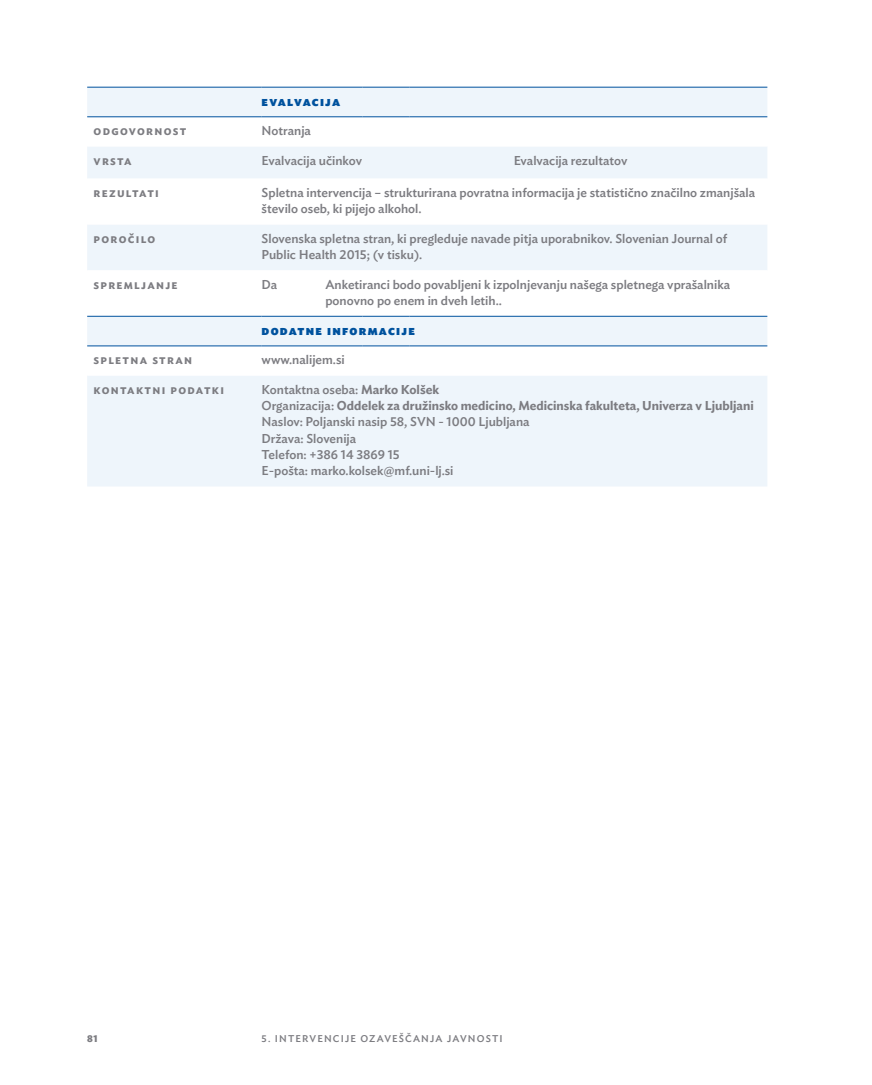
<style>
.page{position:relative;width:872px;height:1085px;background:#fff}
.page>*{position:absolute;margin:0;border:0;box-sizing:border-box;transform-origin:0 0}
.t1{font:500 12.75px/16.2px "Ideal Sans";color:#7c7c81}
.t2{font:600 12.75px "Ideal Sans";letter-spacing:.1em;color:#7c7c81}
.t3{font:900 12.75px "Ideal Sans";letter-spacing:.1em;color:#00529e}
.t4{font:500 9.75px "Ideal Sans";letter-spacing:.12em;color:#7c7c81}
.t5{font:700 9.75px "Ideal Sans";color:#7c7c81}
.s1{font-weight:600}
</style>
<div class="page">
<div style="left:87px;top:88px;width:680px;height:398px;background:#eef5fb"></div>
<svg style="left:87px;top:117px;width:680px;height:258px"></svg>
<hr style="left:87px;top:87px;width:174px;height:1px;background:#00529e">
<hr style="left:261px;top:87px;width:101px;height:1px;background:#00529e">
<hr style="left:362px;top:87px;width:47px;height:1px;background:#00529e">
<hr style="left:409px;top:87px;width:358px;height:1px;background:#00529e">
<hr style="left:87px;top:116px;width:174px;height:1px;background:#00529e">
<hr style="left:261px;top:116px;width:101px;height:1px;background:#00529e">
<hr style="left:362px;top:116px;width:47px;height:1px;background:#00529e">
<hr style="left:409px;top:116px;width:358px;height:1px;background:#00529e">
<hr style="left:87px;top:316px;width:174px;height:1px;background:#00529e">
<hr style="left:87px;top:345px;width:174px;height:1px;background:#00529e">
<hr style="left:261px;top:345px;width:101px;height:1px;background:#00529e">
<hr style="left:362px;top:345px;width:47px;height:1px;background:#00529e">
<hr style="left:409px;top:345px;width:358px;height:1px;background:#00529e">
<hr style="left:261px;top:316px;width:101px;height:1px;background:#00529e">
<hr style="left:362px;top:316px;width:47px;height:1px;background:#00529e">
<hr style="left:409px;top:316px;width:358px;height:1px;background:#00529e">
<div style="left:261px;top:154px;width:505px;height:13px;background:#eef5fb"></div>
<svg style="left:261px;top:278px;width:506px;height:27px"></svg>
<p class="t3" style="left:261px;top:91px;width:80px">Evalvacija</p>
<p class="t2" style="left:94px;top:121px;width:94px">Odgovornost</p>
<p class="t1" style="left:261px;top:122px;width:51px">Notranja</p>
<p class="t2" style="left:94px;top:150px;width:40px">Vrsta</p>
<p class="t1" style="left:261px;top:151px;width:102px">Evalvacija učinkov</p>
<p class="t1" style="left:514px;top:151px;width:115px">Evalvacija rezultatov</p>
<p class="t2" style="left:94px;top:182px;width:67px">Rezultati</p>
<p class="t1" style="left:261px;top:183px;width:495px">Spletna intervencija – strukturirana povratna informacija je statistično značilno zmanjšala število oseb, ki pijejo alkohol.</p>
<p class="t2" style="left:94px;top:228px;width:63px">Poročilo</p>
<p class="t1" style="left:261px;top:229px;width:467px">Slovenska spletna stran, ki pregleduje navade pitja uporabnikov. Slovenian Journal of<br>Public Health 2015; (v tisku).</p>
<p class="t2" style="left:94px;top:274px;width:86px">Spremljanje</p>
<p class="t1" style="left:261px;top:275px;width:17px">Da</p>
<p class="t1" style="left:325px;top:275px;width:406px">Anketiranci bodo povabljeni k izpolnjevanju našega spletnega vprašalnika ponovno po enem in dveh letih..</p>
<p class="t3" style="left:261px;top:320px;width:155px">Dodatne informacije</p>
<p class="t2" style="left:94px;top:350px;width:100px">Spletna stran</p>
<p class="t1" style="left:261px;top:351px;width:85px">www.nalijem.si</p>
<p class="t2" style="left:94px;top:379px;width:132px">Kontaktni podatki</p>
<p class="t1" style="left:261px;top:380px;width:494px">Kontaktna oseba: <span class="s1">Marko Kolšek<br></span>Organizacija: <span class="s1">Oddelek za družinsko medicino, Medicinska fakulteta, Univerza v Ljubljani </span>Naslov: Poljanski nasip 58, SVN - 1000 Ljubljana<br>Država: Slovenija<br>Telefon: +386 14 3869 15<br>E-pošta: marko.kolsek@mf.uni-lj.si</p>
<p class="t5" style="left:87px;top:1030px;width:12px">81</p>
<p class="t4" style="left:261px;top:1030px;width:243px">5. INTERVENCIJE OZAVEŠČANJA JAVNOSTI</p>
</div>
